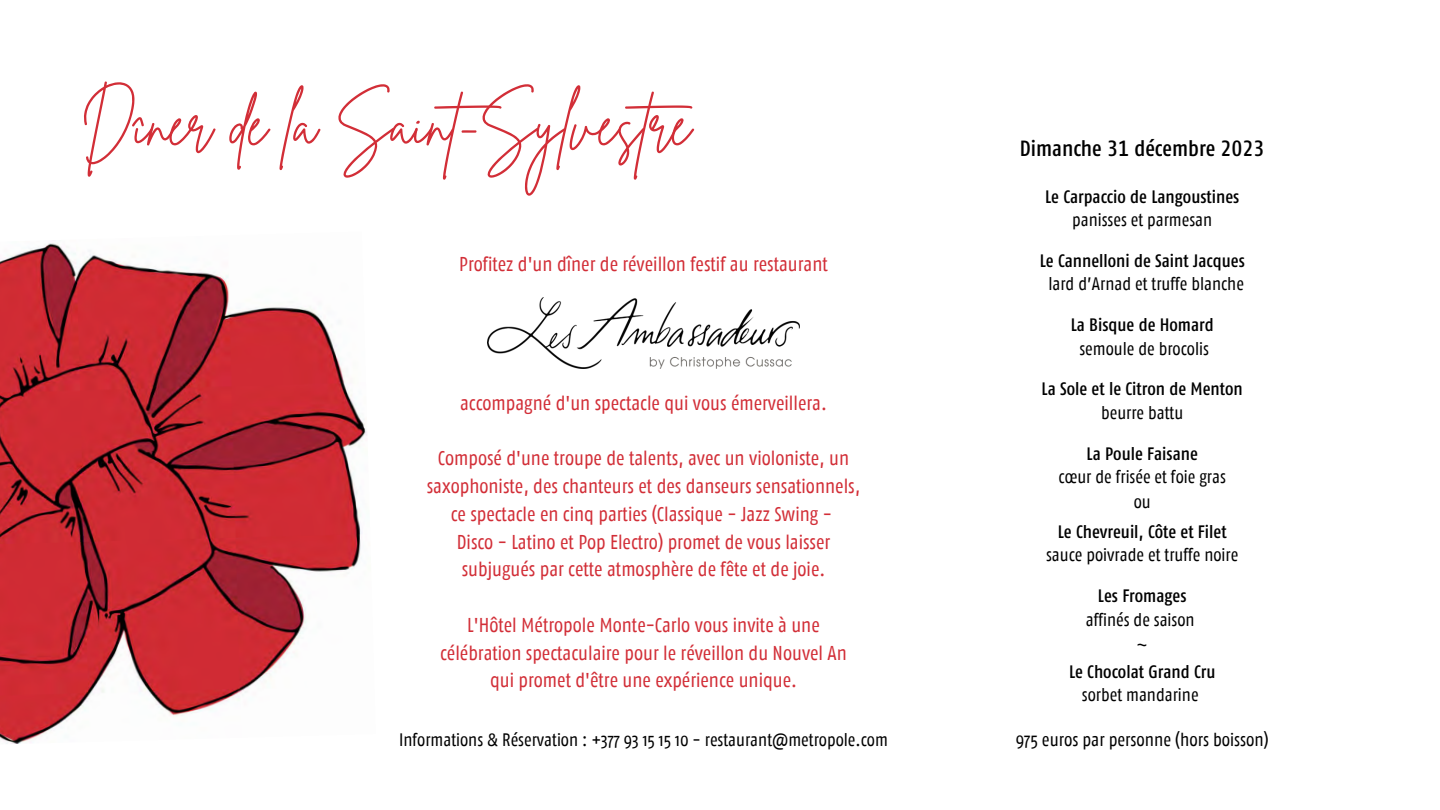
<style>
.page{position:relative;width:1440px;height:810px;background:#fff}
.page>*{position:absolute;margin:0;border:0;box-sizing:border-box;transform-origin:0 0}
.t1{font:60px "Brittany Signature";color:#d22e37}
.t2{font:500 22px "Fago Co Tf";color:#000}
.t3{font:20px/27.8px "Fago Co";color:#d22e37;text-align:center}
.t4{font:18.4px "Fago Co";color:#000}
.t5{font:18px "Fago Co";color:#000}
.t6{font:500 18px "Fago Co Tf";color:#000}
</style>
<div class="page">
<img style="left:487px;top:297px;width:313px;height:72px">
<img style="left:0;top:243px;width:367px;height:501px">
<p class="t1" style="left:81px;top:85px;width:629px">Dîner de la Saint-Sylvestre</p>
<p class="t3" style="left:459px;top:252px;width:370px">Profitez d'un dîner de réveillon festif au restaurant</p>
<p class="t3" style="left:460px;top:391px;width:368px">accompagné d'un spectacle qui vous émerveillera.</p>
<p class="t3" style="left:427px;top:446px;width:435px">Composé d'une troupe de talents, avec un violoniste, un saxophoniste, des chanteurs et des danseurs sensationnels, ce spectacle en cinq parties (Classique - Jazz Swing -</p>
<p class="t3" style="left:457px;top:530px;width:375px;text-align:left">Disco - Latino et Pop Electro) promet de vous laisser subjugués par cette atmosphère de fête et de joie.</p>
<p class="t3" style="left:440px;top:613px;width:408px">L'Hôtel Métropole Monte-Carlo vous invite à une célébration spectaculaire pour le réveillon du Nouvel An qui promet d'être une expérience unique.</p>
<p class="t5" style="left:399px;top:733px;width:490px">Informations &amp; Réservation : +377 93 15 15 10 - restaurant@metropole.com</p>
<p class="t2" style="left:1020px;top:136px;width:246px">Dimanche 31 décembre 2023</p>
<p class="t6" style="left:1045px;top:186px;width:196px">Le Carpaccio de Langoustines</p>
<p class="t5" style="left:1072px;top:213px;width:142px">panisses et parmesan</p>
<p class="t6" style="left:1040px;top:250px;width:207px">Le Cannelloni de Saint Jacques</p>
<p class="t5" style="left:1048px;top:277px;width:197px">lard d’Arnad et truffe blanche</p>
<p class="t6" style="left:1071px;top:314px;width:145px">La Bisque de Homard</p>
<p class="t5" style="left:1079px;top:342px;width:131px">semoule de brocolis</p>
<p class="t6" style="left:1042px;top:379px;width:203px">La Sole et le Citron de Menton</p>
<p class="t5" style="left:1101px;top:406px;width:84px">beurre battu</p>
<p class="t6" style="left:1087px;top:443px;width:113px">La Poule Faisane</p>
<p class="t5" style="left:1059px;top:470px;width:169px">cœur de frisée et foie gras</p>
<p class="t5" style="left:1134px;top:495px;width:19px">ou</p>
<p class="t6" style="left:1058px;top:521px;width:170px">Le Chevreuil, Côte et Filet</p>
<p class="t5" style="left:1046px;top:548px;width:194px">sauce poivrade et truffe noire</p>
<p class="t6" style="left:1098px;top:586px;width:90px">Les Fromages</p>
<p class="t5" style="left:1086px;top:613px;width:110px">affinés de saison</p>
<p class="t5" style="left:1137px;top:638px;width:13px">~</p>
<p class="t6" style="left:1069px;top:661px;width:148px">Le Chocolat Grand Cru</p>
<p class="t5" style="left:1082px;top:688px;width:118px">sorbet mandarine</p>
<p class="t4" style="left:1016px;top:732px;width:254px">975 euros par personne (hors boisson)</p>
</div>
